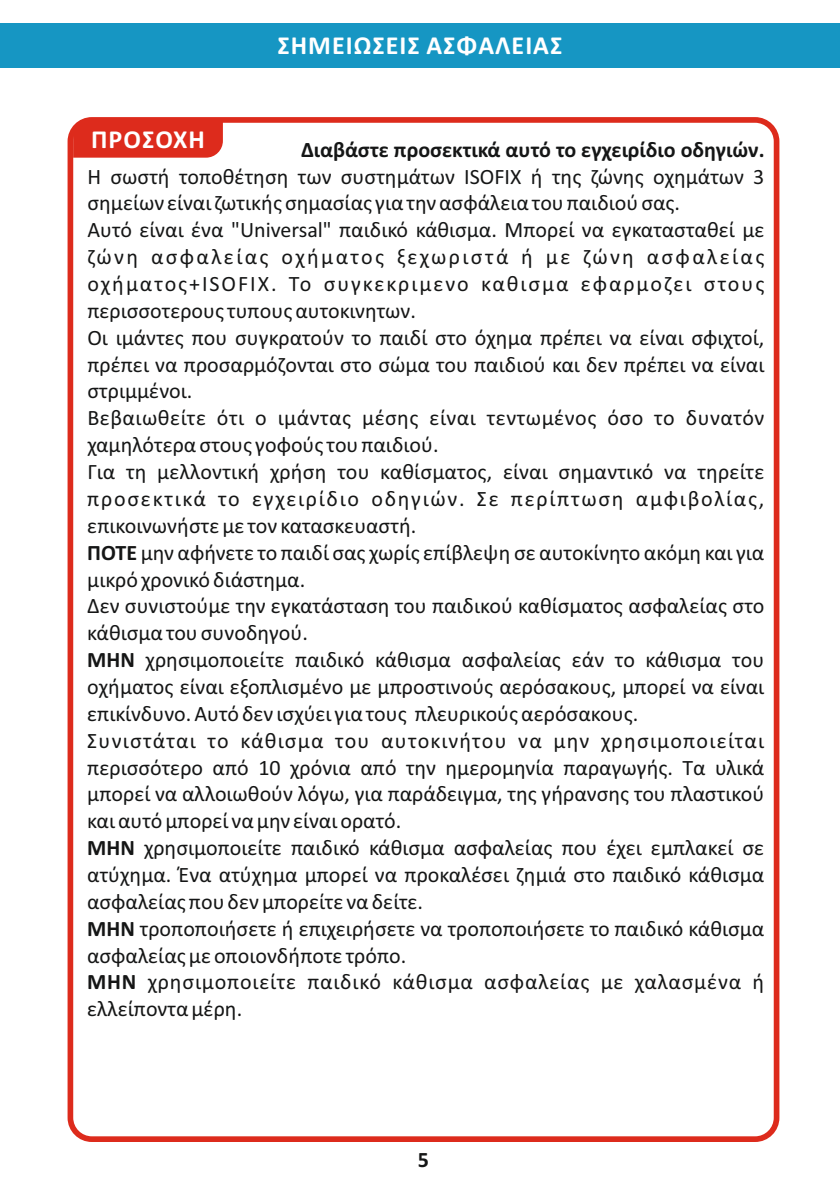
<style>
.page{position:relative;width:840px;height:1191px;background:#fff}
.page>*{position:absolute;margin:0;border:0;box-sizing:border-box;transform-origin:0 0}
.t1{font:700 26px "Calibri";letter-spacing:.04em;color:#fff}
.t2{font:22px/26.8px "Calibri";color:#151616}
.t3{font:700 22px "Calibri";color:#151616}
.s1{font-weight:700}
</style>
<div class="page">
<div style="left:67px;top:117px;width:712px;height:1025px;border:6px solid #dd2b1c;border-radius:21px"></div>
<div style="left:0;top:24px;width:839px;height:44px;background:#1696c3"></div>
<div style="left:73px;top:121px;width:150px;height:37px;background:#dd2b1c"></div>
<p class="t1" style="left:277px;top:34px;width:286px">ΣΗΜΕΙΩΣΕΙΣ ΑΣΦΑΛΕΙΑΣ</p>
<p class="t1" style="left:91px;top:128px;width:115px">ΠΡΟΣΟΧΗ</p>
<p class="t3" style="left:301px;top:140px;width:465px">Διαβάστε προσεκτικά αυτό το εγχειρίδιο οδηγιών.</p>
<p class="t2" style="left:87px;top:165px;width:678px">Η σωστή τοποθέτηση των συστημάτων ISOFIX ή της ζώνης οχημάτων 3 σημείων είναι ζωτικής σημασίας για την ασφάλεια του παιδιού σας.<br>Αυτό είναι ένα "Universal" παιδικό κάθισμα. Μπορεί να εγκατασταθεί με ζώνη ασφαλείας οχήματος ξεχωριστά ή με ζώνη ασφαλείας οχήματος+ISOFIX. Το συγκεκριμενο καθισμα εφαρμοζει στους περισσοτερους τυπους αυτοκινητων.<br>Οι ιμάντες που συγκρατούν το παιδί στο όχημα πρέπει να είναι σφιχτοί, πρέπει να προσαρμόζονται στο σώμα του παιδιού και δεν πρέπει να είναι στριμμένοι.<br>Βεβαιωθείτε ότι ο ιμάντας μέσης είναι τεντωμένος όσο το δυνατόν χαμηλότερα στους γοφούς του παιδιού.<br>Για τη μελλοντική χρήση του καθίσματος, είναι σημαντικό να τηρείτε προσεκτικά το εγχειρίδιο οδηγιών. Σε περίπτωση αμφιβολίας, επικοινωνήστε με τον κατασκευαστή.<br><span class="s1">ΠΟΤΕ</span> μην αφήνετε το παιδί σας χωρίς επίβλεψη σε αυτοκίνητο ακόμη και για μικρό χρονικό διάστημα.<br>Δεν συνιστούμε την εγκατάσταση του παιδικού καθίσματος ασφαλείας στο κάθισμα του συνοδηγού.<br><span class="s1">ΜΗΝ</span> χρησιμοποιείτε παιδικό κάθισμα ασφαλείας εάν το κάθισμα του οχήματος είναι εξοπλισμένο με μπροστινούς αερόσακους, μπορεί να είναι επικίνδυνο. Αυτό δεν ισχύει για τους πλευρικούς αερόσακους.<br>Συνιστάται το κάθισμα του αυτοκινήτου να μην χρησιμοποιείται περισσότερο από 10 χρόνια από την ημερομηνία παραγωγής. Τα υλικά μπορεί να αλλοιωθούν λόγω, για παράδειγμα, της γήρανσης του πλαστικού και αυτό μπορεί να μην είναι ορατό.<br><span class="s1">ΜΗΝ</span> χρησιμοποιείτε παιδικό κάθισμα ασφαλείας που έχει εμπλακεί σε ατύχημα. Ένα ατύχημα μπορεί να προκαλέσει ζημιά στο παιδικό κάθισμα ασφαλείας που δεν μπορείτε να δείτε.<br><span class="s1">ΜΗΝ</span> τροποποιήσετε ή επιχειρήσετε να τροποποιήσετε το παιδικό κάθισμα ασφαλείας με οποιονδήποτε τρόπο.<br><span class="s1">ΜΗΝ</span> χρησιμοποιείτε παιδικό κάθισμα ασφαλείας με χαλασμένα ή ελλείποντα μέρη.</p>
<p class="t3" style="left:417px;top:1150px;width:13px">5</p>
</div>
